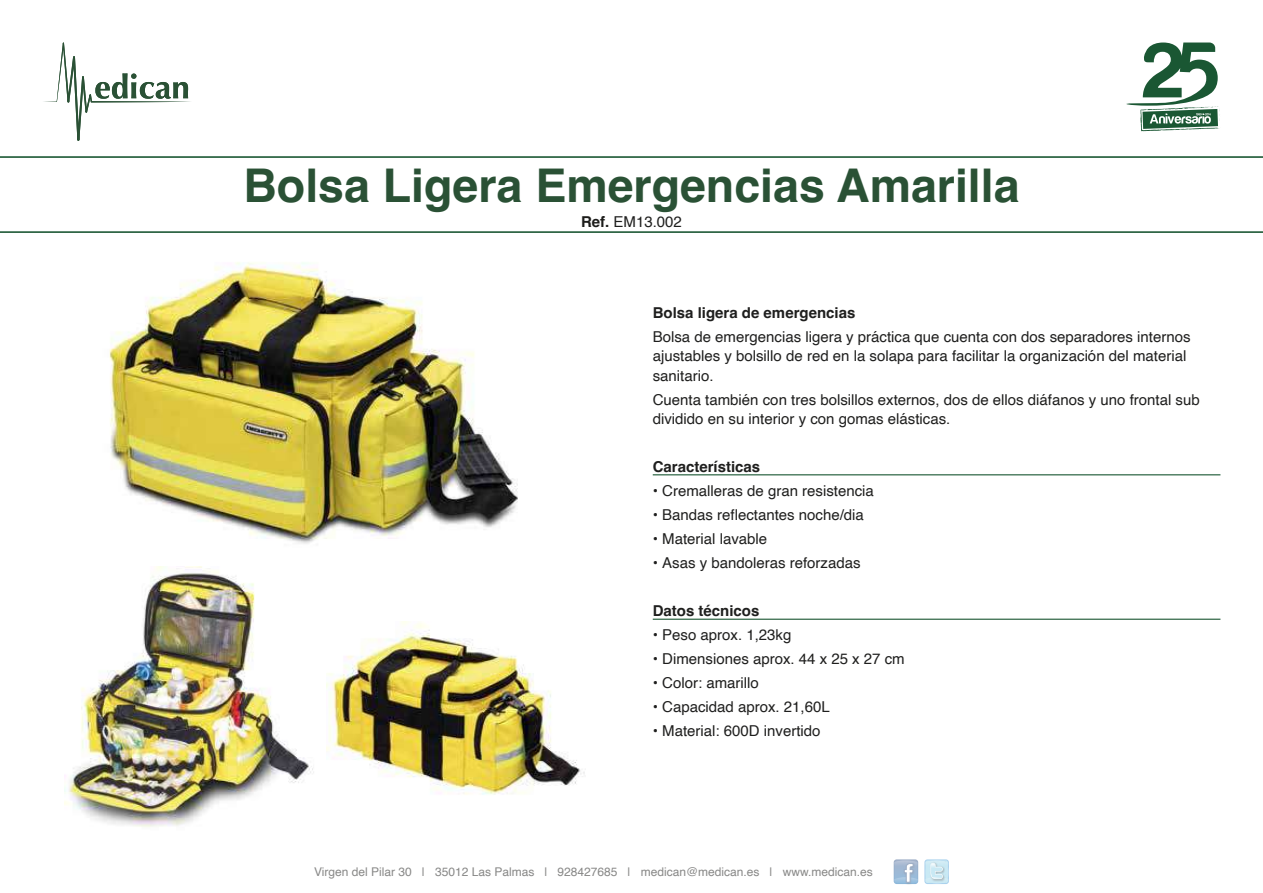
<style>
.page{position:relative;width:1263px;height:893px;background:#fff}
.page>*{position:absolute;margin:0;border:0;box-sizing:border-box;transform-origin:0 0}
.t1{font:700 46.5px "Helvetica";color:#2a5135}
.t2{font:15px/19.5px "Helvetica";color:#1f1f1e}
.t3{font:700 15px "Helvetica";color:#1f1f1e}
.t4{font:12px "Helvetica";color:#888887}
.s1{font-weight:700;color:#1d1d1b}
</style>
<div class="page">
<svg style="left:44px;top:42px;width:147px;height:99px"></svg>
<svg style="left:1126px;top:43px;width:94px;height:88px"></svg>
<svg style="left:894px;top:859px;width:24px;height:25px"></svg>
<svg style="left:894px;top:860px;width:24px;height:24px"></svg>
<svg style="left:924px;top:859px;width:25px;height:25px"></svg>
<svg style="left:924px;top:860px;width:25px;height:24px"></svg>
<hr style="left:0;top:232px;width:1263px;height:1px;background:#1a5733">
<hr style="left:0;top:156px;width:1263px;height:2px;background:#1a5733">
<hr style="left:653px;top:474px;width:567px;height:1px;background:#1a5733">
<hr style="left:653px;top:619px;width:567px;height:1px;background:#1a5733">
<img style="left:109px;top:262px;width:409px;height:305px">
<img style="left:64px;top:567px;width:250px;height:260px">
<img style="left:327px;top:622px;width:258px;height:173px">
<h1 class="t1" style="left:243px;top:157px;width:778px">Bolsa Ligera Emergencias Amarilla</h1>
<p class="t2" style="left:581px;top:212px;width:102px"><span class="s1">Ref.</span> EM13.002</p>
<p class="t3" style="left:653px;top:303px;width:204px">Bolsa ligera de emergencias</p>
<p class="t2" style="left:653px;top:327px;width:539px">Bolsa de emergencias ligera y práctica que cuenta con dos separadores internos ajustables y bolsillo de red en la solapa para facilitar la organización del material sanitario.</p>
<p class="t2" style="left:653px;top:390px;width:548px">Cuenta también con tres bolsillos externos, dos de ellos diáfanos y uno frontal sub dividido en su interior y con gomas elásticas.</p>
<p class="t3" style="left:653px;top:458px;width:109px">Características</p>
<p class="t2" style="left:653px;top:482px;width:223px">• Cremalleras de gran resistencia</p>
<p class="t2" style="left:653px;top:506px;width:213px">• Bandas reflectantes noche/dia</p>
<p class="t2" style="left:653px;top:530px;width:116px">• Material lavable</p>
<p class="t2" style="left:653px;top:554px;width:209px">• Asas y bandoleras reforzadas</p>
<p class="t3" style="left:653px;top:602px;width:108px">Datos técnicos</p>
<p class="t2" style="left:653px;top:626px;width:140px">• Peso aprox. 1,23kg</p>
<p class="t2" style="left:653px;top:650px;width:254px">• Dimensiones aprox. 44 x 25 x 27 cm</p>
<p class="t2" style="left:653px;top:674px;width:108px">• Color: amarillo</p>
<p class="t2" style="left:653px;top:698px;width:179px">• Capacidad aprox. 21,60L</p>
<p class="t2" style="left:653px;top:722px;width:169px">• Material: 600D invertido</p>
<p class="t4" style="left:314px;top:862px;width:560px">Virgen del Pilar 30 | 35012 Las Palmas | 928427685 | medican@medican.es | www.medican.es</p>
</div>
